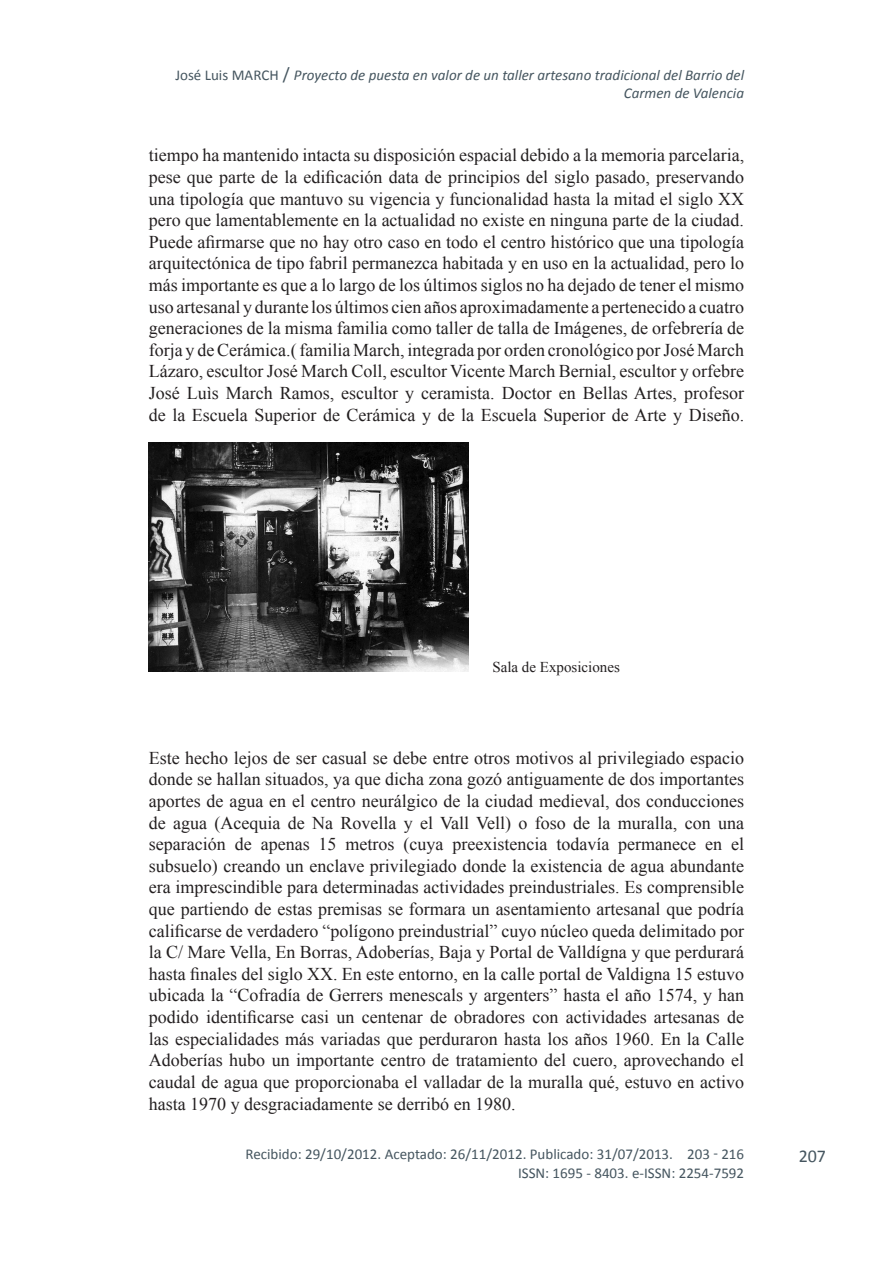
<style>
.page{position:relative;width:893px;height:1263px;background:#fff}
.page>*{position:absolute;margin:0;border:0;box-sizing:border-box;transform-origin:0 0}
.texto_normal{font:18px/21.6px "Times New Roman";color:#231f20;text-align:justify}
.t1{font:18px "Calibri";color:#45555f}
.texto_normal-2{font:15px "Calibri";color:#45555f}
.Cabacera_Izquierda{font:italic 15px/18px "Calibri";color:#45555f;text-align:right}
.Pies_foto{font:15px "Times New Roman";color:#231f20}
.Cabacera_Izquierda-2{font:15px "Calibri";color:#45555f}
.s1{font-style:normal;font-size:18px}
</style>
<div class="page">
<img style="left:149px;top:442px;width:320px;height:229px">
<p class="Cabacera_Izquierda-2" style="left:175px;top:65px;width:79px">José Luis March</p>
<p class="Cabacera_Izquierda" style="left:283px;top:65px;width:463px"><span class="s1">/</span> Proyecto de puesta en valor de un taller artesano tradicional del Barrio del<br>Carmen de Valencia</p>
<p class="texto_normal" style="left:149px;top:144px;width:597px">tiempo ha mantenido intacta su disposición espacial debido a la memoria parcelaria, pese que parte de la edificación data de principios del siglo pasado, preservando una tipología que mantuvo su vigencia y funcionalidad hasta la mitad el siglo XX pero que lamentablemente en la actualidad no existe en ninguna parte de la ciudad.<br>Puede afirmarse que no hay otro caso en todo el centro histórico que una tipología arquitectónica de tipo fabril permanezca habitada y en uso en la actualidad, pero lo más importante es que a lo largo de los últimos siglos no ha dejado de tener el mismo uso artesanal y durante los últimos cien años aproximadamente a pertenecido a cuatro generaciones de la misma familia como taller de talla de Imágenes, de orfebrería de forja y de Cerámica.( familia March, integrada por orden cronológico por José March Lázaro, escultor José March Coll, escultor Vicente March Bernial, escultor y orfebre José Luìs March Ramos, escultor y ceramista. Doctor en Bellas Artes, profesor de la Escuela Superior de Cerámica y de la Escuela Superior de Arte y Diseño.</p>
<p class="Pies_foto" style="left:492px;top:657px;width:129px">Sala de Exposiciones</p>
<p class="texto_normal" style="left:149px;top:747px;width:597px">Este hecho lejos de ser casual se debe entre otros motivos al privilegiado espacio donde se hallan situados, ya que dicha zona gozó antiguamente de dos importantes aportes de agua en el centro neurálgico de la ciudad medieval, dos conducciones de agua (Acequia de Na Rovella y el Vall Vell) o foso de la muralla, con una separación de apenas 15 metros (cuya preexistencia todavía permanece en el subsuelo) creando un enclave privilegiado donde la existencia de agua abundante era imprescindible para determinadas actividades preindustriales. Es comprensible que partiendo de estas premisas se formara un asentamiento artesanal que podría calificarse de verdadero “polígono preindustrial” cuyo núcleo queda delimitado por la C/ Mare Vella, En Borras, Adoberías, Baja y Portal de Valldígna y que perdurará hasta finales del siglo XX. En este entorno, en la calle portal de Valdigna 15 estuvo ubicada la “Cofradía de Gerrers menescals y argenters” hasta el año 1574, y han podido identificarse casi un centenar de obradores con actividades artesanas de las especialidades más variadas que perduraron hasta los años 1960. En la Calle Adoberías hubo un importante centro de tratamiento del cuero, aprovechando el caudal de agua que proporcionaba el valladar de la muralla qué, estuvo en activo hasta 1970 y desgraciadamente se derribó en 1980.</p>
<p class="texto_normal-2" style="left:245px;top:1145px;width:429px">Recibido: 29/10/2012. Aceptado: 26/11/2012. Publicado: 31/07/2013.</p>
<p class="texto_normal-2" style="left:687px;top:1145px;width:58px">203 - 216</p>
<p class="texto_normal-2" style="left:518px;top:1163px;width:228px">ISSN: 1695 - 8403. e-ISSN: 2254-7592</p>
<p class="t1" style="left:799px;top:1144px;width:29px">207</p>
</div>
